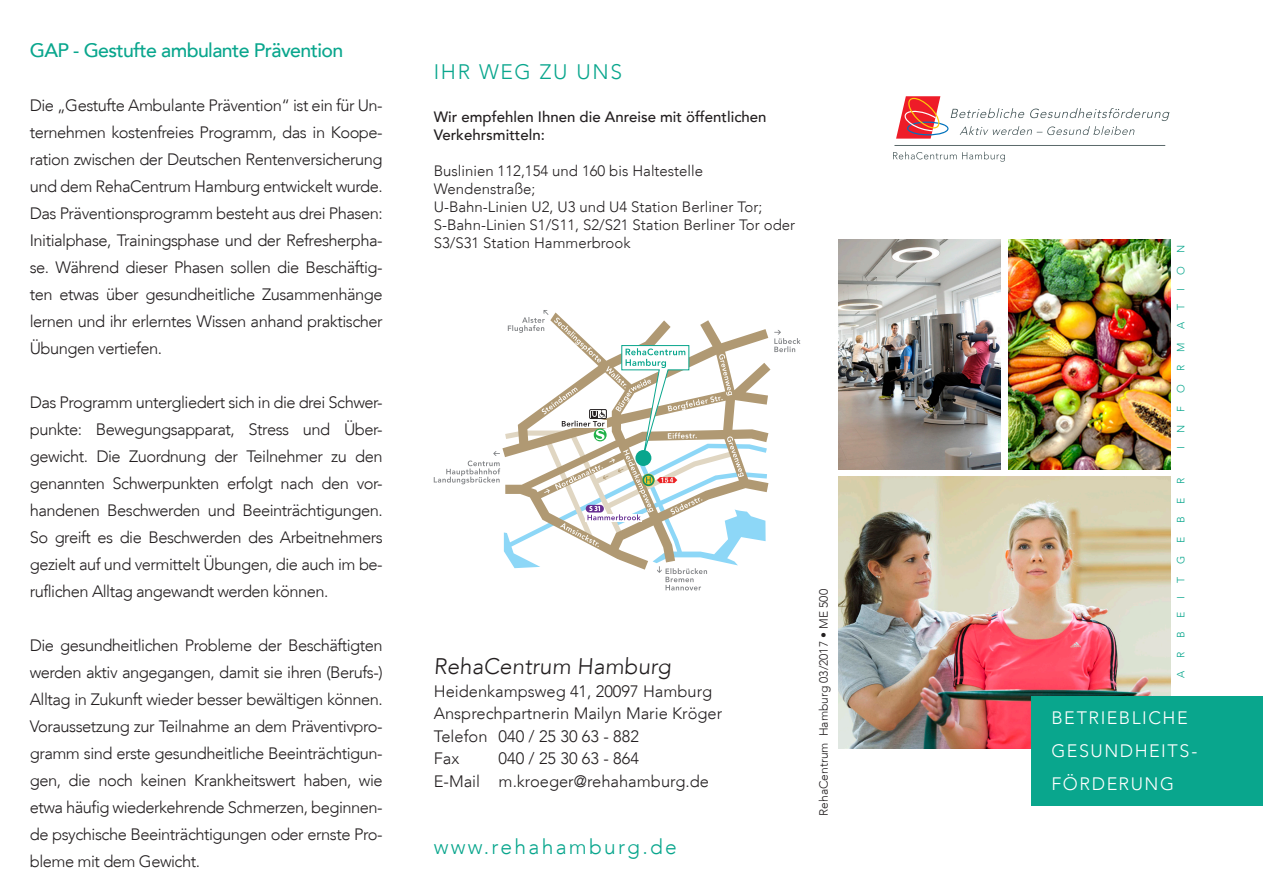
<style>
.page{position:relative;width:1263px;height:893px;background:#fff}
.page>*{position:absolute;margin:0;border:0;box-sizing:border-box;transform-origin:0 0}
.t1{font:300 22.5px "Avenir";color:#231f20}
.t2{font:300 21px "Avenir";letter-spacing:.11em;color:#09a68d}
.t3{font:300 21px "Avenir";letter-spacing:.08em;color:#09a68d}
.t4{font:500 19.5px "Avenir";letter-spacing:-.03em;color:#09a68d}
.t5{font:300 18px/33px "Avenir";letter-spacing:.085em;color:#fff}
.t6{font:300 16.5px/27px "Avenir";letter-spacing:-.03em;color:#231f20;text-align:justify}
.t7{font:300 16.5px/22.5px "Avenir";color:#231f20}
.t8{font:300 15px/18px "Avenir";color:#231f20}
.t9{font:500 15px/18px "Avenir";color:#231f20}
.t10{font:300 12px "Avenir";color:#231f20}
.t11{font:300 10.5px "Avenir";color:#09a68d}
</style>
<div class="page">
<svg style="left:774px;top:330px;width:26px;height:22px"></svg>
<svg style="left:434px;top:310px;width:333px;height:280px"></svg>
<hr style="left:894px;top:145px;width:271px;height:1px;background:#3d4f51">
<svg style="left:893px;top:152px;width:112px;height:10px"></svg>
<svg style="left:896px;top:96px;width:273px;height:43px"></svg>
<img style="left:839px;top:240px;width:161px;height:229px">
<img style="left:1009px;top:240px;width:161px;height:229px">
<img style="left:839px;top:476px;width:331px;height:272px">
<div style="left:1031px;top:696px;width:232px;height:109px;background:#09a68d"></div>
<p class="t4" style="left:30px;top:39px;width:315px">GAP - Gestufte ambulante Prävention</p>
<p class="t6" style="left:30px;top:92px;width:354px">Die „Gestufte Ambulante Prävention“ ist ein für Un&shy;ternehmen kostenfreies Programm, das in Koope&shy;ration zwischen der Deutschen Rentenversicherung und dem RehaCentrum Hamburg entwickelt wurde.<br>Das Präventionsprogramm besteht aus drei Phasen:<br>Initialphase, Trainingsphase und der Refresherpha&shy;se. Während dieser Phasen sollen die Beschäftig&shy;ten etwas über gesundheitliche Zusammenhänge lernen und ihr erlerntes Wissen anhand praktischer Übungen vertiefen.</p>
<p class="t6" style="left:30px;top:389px;width:354px">Das Programm untergliedert sich in die drei Schwer&shy;punkte: Bewegungsapparat, Stress und Über&shy;gewicht. Die Zuordnung der Teilnehmer zu den genannten Schwerpunkten erfolgt nach den vor&shy;handenen Beschwerden und Beeinträchtigungen.<br>So greift es die Beschwerden des Arbeitnehmers gezielt auf und vermittelt Übungen, die auch im be&shy;ruflichen Alltag angewandt werden können.</p>
<p class="t6" style="left:30px;top:632px;width:354px">Die gesundheitlichen Probleme der Beschäftigten werden aktiv angegangen, damit sie ihren (Berufs-)<br>Alltag in Zukunft wieder besser bewältigen können.<br>Voraussetzung zur Teilnahme an dem Präventivpro&shy;gramm sind erste gesundheitliche Beeinträchtigun&shy;gen, die noch keinen Krankheitswert haben, wie etwa häufig wiederkehrende Schmerzen, beginnen&shy;de psychische Beeinträchtigungen oder ernste Pro&shy;bleme mit dem Gewicht.</p>
<p class="t3" style="left:434px;top:60px;width:190px">IHR WEG ZU UNS</p>
<p class="t9" style="left:434px;top:108px;width:334px">Wir empfehlen Ihnen die Anreise mit öffentlichen<br>Verkehrsmitteln:</p>
<p class="t8" style="left:434px;top:162px;width:363px">Buslinien 112,154 und 160 bis Haltestelle Wendenstraße;<br>U-Bahn-Linien U2, U3 und U4 Station Berliner Tor; S-Bahn-Linien S1/S11, S2/S21 Station Berliner Tor oder S3/S31 Station Hammerbrook</p>
<p class="t1" style="left:434px;top:653px;width:241px">RehaCentrum Hamburg</p>
<p class="t7" style="left:434px;top:680px;width:290px">Heidenkampsweg 41, 20097 Hamburg<br>Ansprechpartnerin Mailyn Marie Kröger</p>
<p class="t7" style="left:434px;top:725px;width:55px">Telefon</p>
<p class="t6" style="left:434px;top:745px;width:27px">Fax</p>
<p class="t6" style="left:434px;top:767px;width:48px">E-Mail</p>
<p class="t7" style="left:499px;top:725px;width:142px">040 / 25 30 63 - 882</p>
<p class="t7" style="left:499px;top:747px;width:142px">040 / 25 30 63 - 864</p>
<p class="t7" style="left:499px;top:770px;width:212px">m.kroeger@rehahamburg.de</p>
<p class="t2" style="left:434px;top:835px;width:245px">www.rehahamburg.de</p>
<p class="t10" style="left:816px;top:816px;width:228px;rotate:-90deg">RehaCentrum Hamburg 03/2017 • ME 500</p>
<p class="t11" style="left:1175px;top:253px;width:10px;rotate:-90deg">N</p>
<p class="t11" style="left:1175px;top:275px;width:10px;rotate:-90deg">O</p>
<p class="t11" style="left:1175px;top:291px;width:4px;rotate:-90deg">I</p>
<p class="t11" style="left:1175px;top:329px;width:27px;rotate:-90deg">A T</p>
<p class="t11" style="left:1175px;top:352px;width:11px;rotate:-90deg">M</p>
<p class="t11" style="left:1175px;top:393px;width:30px;rotate:-90deg">O R</p>
<p class="t11" style="left:1175px;top:412px;width:7px;rotate:-90deg">F</p>
<p class="t11" style="left:1175px;top:433px;width:10px;rotate:-90deg">N</p>
<p class="t11" style="left:1175px;top:449px;width:4px;rotate:-90deg">I</p>
<p class="t11" style="left:1175px;top:484px;width:8px;rotate:-90deg">R</p>
<p class="t11" style="left:1175px;top:523px;width:27px;rotate:-90deg">B E</p>
<p class="t11" style="left:1175px;top:564px;width:29px;rotate:-90deg">G E</p>
<p class="t11" style="left:1175px;top:583px;width:8px;rotate:-90deg">T</p>
<p class="t11" style="left:1175px;top:599px;width:4px;rotate:-90deg">I</p>
<p class="t11" style="left:1175px;top:618px;width:8px;rotate:-90deg">E</p>
<p class="t11" style="left:1175px;top:638px;width:8px;rotate:-90deg">B</p>
<p class="t11" style="left:1175px;top:658px;width:8px;rotate:-90deg">R</p>
<p class="t11" style="left:1175px;top:678px;width:9px;rotate:-90deg">A</p>
<p class="t5" style="left:1051px;top:701px;width:147px">BETRIEBLICHE<br>GESUNDHEITS-<br>FÖRDERUNG</p>
</div>
